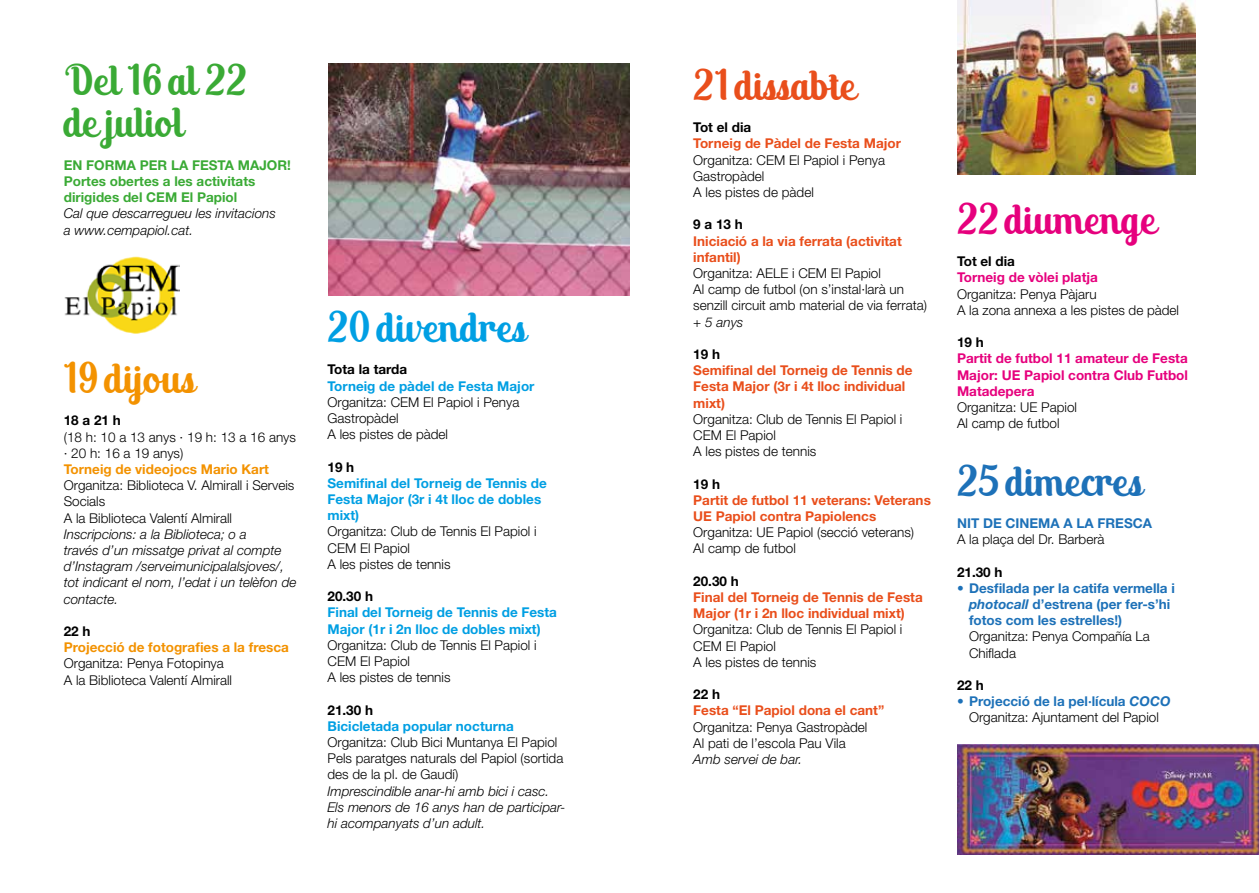
<style>
.page{position:relative;width:1259px;height:893px;background:#fff}
.page>*{position:absolute;margin:0;border:0;box-sizing:border-box;transform-origin:0 0}
.t1{font:42px/42px "Altoys";letter-spacing:-.005em;color:#3aaa35}
.t2{font:42px "Altoys";letter-spacing:-.005em;color:#009fe3}
.t3{font:42px "Altoys";color:#e94e1b}
.t4{font:42px "Altoys";color:#e6007d}
.t5{font:42px "Altoys";color:#1d71b8}
.t6{font:42px "Altoys";letter-spacing:.005em;color:#f39200}
.t7{font:300 13.5px/16.2px "Helvetica Neue LT Std";color:#000}
.t8{font:italic 300 13.5px/16.2px "Helvetica Neue LT Std";color:#000}
.t9{font:700 13.5px/16.2px "Helvetica Neue LT Std";color:#e94e1b}
.t10{font:700 13.5px/16.2px "Helvetica Neue LT Std";color:#009fe3}
.t11{font:700 13.5px/16.2px "Helvetica Neue LT Std";color:#1d71b8}
.t12{font:700 13.5px/16.2px "Helvetica Neue LT Std";color:#e6007d;text-align:justify}
.t13{font:700 13.5px "Helvetica Neue LT Std";color:#000}
.t14{font:700 13.5px/16.2px "Helvetica Neue LT Std";color:#3aaa35}
.t15{font:700 13.5px "Helvetica Neue LT Std";color:#f39200}
.s1{font-style:italic}
.s2{font-weight:700;color:#1d71b8}
.s3{font-weight:700;font-style:italic;color:#1d71b8}
</style>
<div class="page">
<img style="left:64px;top:256px;width:115px;height:78px">
<img style="left:328px;top:64px;width:301px;height:232px">
<img style="left:957px;top:744px;width:302px;height:111px">
<img style="left:957px;top:0;width:238px;height:174px">
<h1 class="t1" style="left:64px;top:60px;width:184px">Del 16 al 22 de juliol</h1>
<p class="t14" style="left:64px;top:156px;width:229px">EN FORMA PER LA FESTA MAJOR!<br>Portes obertes a les activitats dirigides del CEM El Papiol</p>
<p class="t8" style="left:64px;top:205px;width:214px">Cal que descarregueu les invitacions a www.cempapiol.cat.</p>
<h1 class="t6" style="left:64px;top:354px;width:134px">19 dijous</h1>
<p class="t13" style="left:64px;top:412px;width:59px">18 a 21 h</p>
<p class="t7" style="left:64px;top:428px;width:234px">(18 h: 10 a 13 anys · 19 h: 13 a 16 anys · 20 h: 16 a 19 anys)</p>
<p class="t15" style="left:64px;top:461px;width:207px">Torneig de videojocs Mario Kart</p>
<p class="t7" style="left:64px;top:477px;width:232px">Organitza: Biblioteca V. Almirall i Serveis<br>Socials<br>A la Biblioteca Valentí Almirall</p>
<p class="t8" style="left:64px;top:526px;width:234px">Inscripcions: a la Biblioteca; o a<br>través d’un missatge privat al compte d’Instagram /serveimunicipalalsjoves/, tot indicant el nom, l’edat i un telèfon de contacte.</p>
<p class="t13" style="left:64px;top:623px;width:28px">22 h</p>
<p class="t15" style="left:64px;top:639px;width:226px">Projecció de fotografies a la fresca</p>
<p class="t7" style="left:64px;top:655px;width:170px">Organitza: Penya Fotopinya<br>A la Biblioteca Valentí Almirall</p>
<h1 class="t2" style="left:327px;top:303px;width:201px">20 divendres</h1>
<p class="t13" style="left:327px;top:361px;width:81px">Tota la tarda</p>
<p class="t10" style="left:327px;top:377px;width:208px">Torneig de pàdel de Festa Major</p>
<p class="t7" style="left:327px;top:394px;width:193px">Organitza: CEM El Papiol i Penya<br>Gastropàdel<br>A les pistes de pàdel</p>
<p class="t13" style="left:327px;top:458px;width:28px">19 h</p>
<p class="t10" style="left:327px;top:474px;width:221px">Semifinal del Torneig de Tennis de<br>Festa Major (3r i 4t lloc de dobles mixt)</p>
<p class="t7" style="left:327px;top:523px;width:211px">Organitza: Club de Tennis El Papiol i<br>CEM El Papiol<br>A les pistes de tennis</p>
<p class="t13" style="left:327px;top:588px;width:47px">20.30 h</p>
<p class="t10" style="left:327px;top:604px;width:231px">Final del Torneig de Tennis de Festa<br>Major (1r i 2n lloc de dobles mixt)</p>
<p class="t7" style="left:327px;top:637px;width:211px">Organitza: Club de Tennis El Papiol i<br>CEM El Papiol<br>A les pistes de tennis</p>
<p class="t13" style="left:327px;top:701px;width:47px">21.30 h</p>
<p class="t10" style="left:327px;top:717px;width:188px">Bicicletada popular nocturna</p>
<p class="t7" style="left:327px;top:734px;width:237px">Organitza: Club Bici Muntanya El Papiol<br>Pels paratges naturals del Papiol (sortida des de la pl. de Gaudí)</p>
<p class="t8" style="left:327px;top:782px;width:240px">Imprescindible anar-hi amb bici i casc.<br>Els menors de 16 anys han de participar&shy;hi acompanyats d’un adult.</p>
<h1 class="t3" style="left:693px;top:61px;width:166px">21 dissabte</h1>
<p class="t13" style="left:693px;top:119px;width:59px">Tot el dia</p>
<p class="t9" style="left:693px;top:135px;width:209px">Torneig de Pàdel de Festa Major</p>
<p class="t7" style="left:693px;top:151px;width:193px">Organitza: CEM El Papiol i Penya<br>Gastropàdel<br>A les pistes de pàdel</p>
<p class="t13" style="left:693px;top:216px;width:51px">9 a 13 h</p>
<p class="t9" style="left:693px;top:232px;width:210px">Iniciació a la via ferrata (activitat infantil)</p>
<p class="t7" style="left:693px;top:265px;width:235px">Organitza: AELE i CEM El Papiol<br>Al camp de futbol (on s’instal·larà un senzill circuit amb material de via ferrata)</p>
<p class="t8" style="left:693px;top:314px;width:52px">+ 5 anys</p>
<p class="t13" style="left:693px;top:346px;width:28px">19 h</p>
<p class="t9" style="left:693px;top:362px;width:221px">Semifinal del Torneig de Tennis de<br>Festa Major (3r i 4t lloc individual mixt)</p>
<p class="t7" style="left:693px;top:411px;width:211px">Organitza: Club de Tennis El Papiol i<br>CEM El Papiol<br>A les pistes de tennis</p>
<p class="t13" style="left:693px;top:475px;width:28px">19 h</p>
<p class="t9" style="left:693px;top:492px;width:239px">Partit de futbol 11 veterans: Veterans<br>UE Papiol contra Papiolencs</p>
<p class="t7" style="left:693px;top:524px;width:222px">Organitza: UE Papiol (secció veterans)<br>Al camp de futbol</p>
<p class="t13" style="left:693px;top:573px;width:47px">20.30 h</p>
<p class="t9" style="left:693px;top:589px;width:231px">Final del Torneig de Tennis de Festa<br>Major (1r i 2n lloc individual mixt)</p>
<p class="t7" style="left:693px;top:621px;width:211px">Organitza: Club de Tennis El Papiol i<br>CEM El Papiol<br>A les pistes de tennis</p>
<p class="t13" style="left:693px;top:686px;width:28px">22 h</p>
<p class="t9" style="left:693px;top:702px;width:192px">Festa “El Papiol dona el cant”</p>
<p class="t7" style="left:693px;top:718px;width:176px">Organitza: Penya Gastropàdel<br>Al pati de l’escola Pau Vila</p>
<p class="t8" style="left:693px;top:751px;width:110px">Amb servei de bar.</p>
<h1 class="t4" style="left:957px;top:195px;width:202px">22 diumenge</h1>
<p class="t13" style="left:957px;top:253px;width:59px">Tot el dia</p>
<p class="t12" style="left:957px;top:269px;width:142px">Torneig de vòlei platja</p>
<p class="t7" style="left:957px;top:285px;width:224px">Organitza: Penya Pàjaru<br>A la zona annexa a les pistes de pàdel</p>
<p class="t13" style="left:957px;top:334px;width:28px">19 h</p>
<p class="t12" style="left:957px;top:350px;width:232px">Partit de futbol 11 amateur de Festa Major: UE Papiol contra Club Futbol Matadepera</p>
<p class="t7" style="left:957px;top:399px;width:122px">Organitza: UE Papiol<br>Al camp de futbol</p>
<h1 class="t5" style="left:957px;top:457px;width:188px">25 dimecres</h1>
<p class="t11" style="left:957px;top:515px;width:196px">NIT DE CINEMA A LA FRESCA</p>
<p class="t7" style="left:957px;top:531px;width:149px">A la plaça del Dr. Barberà</p>
<p class="t13" style="left:957px;top:563px;width:47px">21.30 h</p>
<p class="t11" style="left:969px;top:580px;width:207px;text-indent:-12px">• Desfilada per la catifa vermella i <span class="s1">photocall</span> d’estrena (per fer-s’hi fotos com les estrelles!)</p>
<p class="t7" style="left:969px;top:628px;width:182px">Organitza: Penya Compañía La<br>Chiflada</p>
<p class="t13" style="left:957px;top:677px;width:28px">22 h</p>
<p class="t7" style="left:957px;top:693px;width:215px;text-align:center"><span class="s2">• Projecció de la pel·lícula</span> <span class="s3">COCO<br></span>Organitza: Ajuntament del Papiol</p>
</div>
